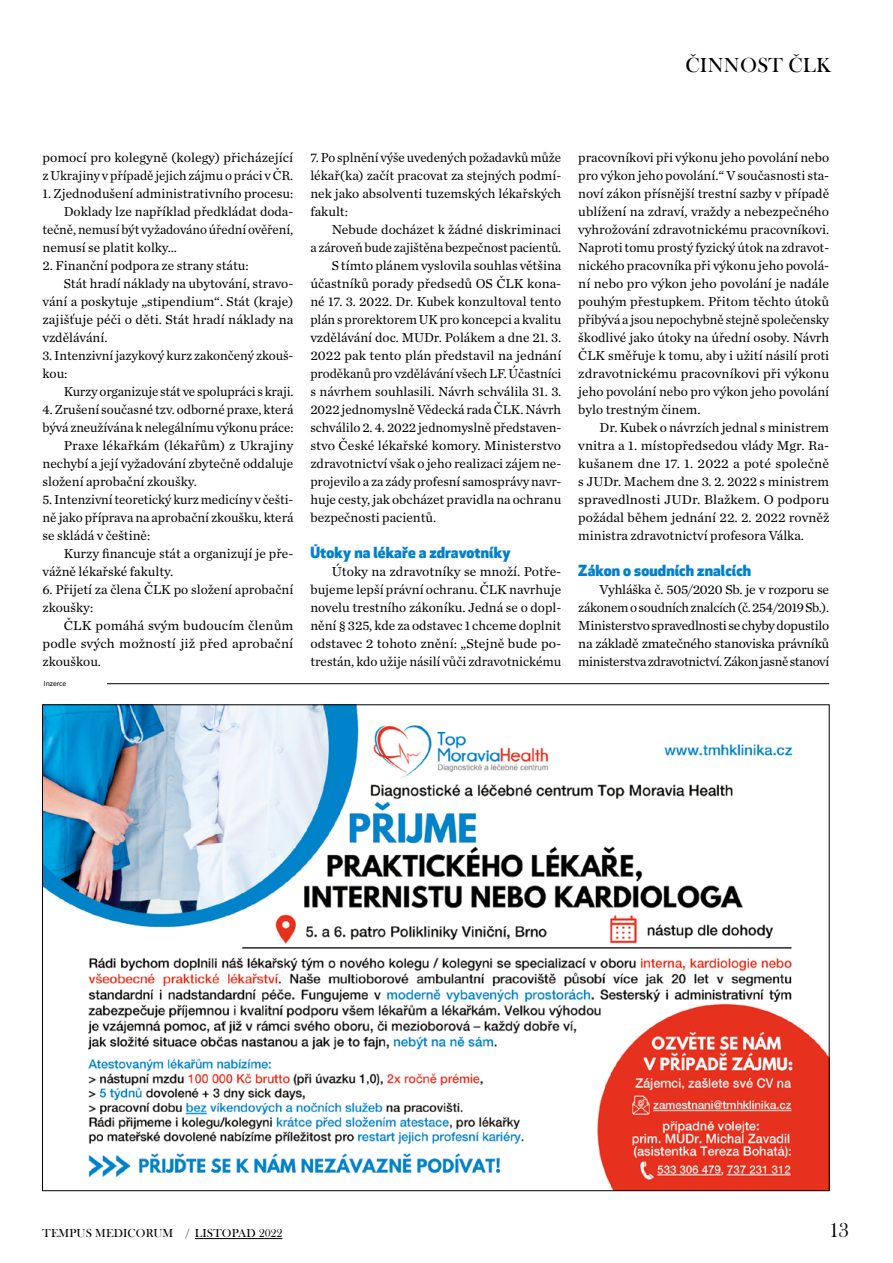
<style>
.page{position:relative;width:893px;height:1263px;background:#fff}
.page>*{position:absolute;margin:0;border:0;box-sizing:border-box;transform-origin:0 0}
.t1{font:21px "Baskerville Old Face DOT";letter-spacing:.015em;color:#000}
.t2{font:800 15px "Apex New";letter-spacing:.01em;color:#0081c9}
.t3{font:13.5px/18px "Chronicle Text G1";color:#000;text-align:justify}
.t4{font:12px "Baskerville Old Face DOT";letter-spacing:.015em;color:#000}
.t5{font:7.5px "Myriad Pro";letter-spacing:-.005em;color:#000}
</style>
<div class="page">
<hr style="left:195px;top:1238px;width:87px;height:1px;background:#000">
<img style="left:44px;top:706px;width:784px;height:483px">
<hr style="left:70px;top:683px;width:759px;height:1px;background:#000">
<div style="left:44px;top:679px;width:62px;height:8px;background:#fff"></div>
<h1 class="t1" style="left:685px;top:54px;width:147px">ČINNOST ČLK</h1>
<p class="t3" style="left:43px;top:148px;width:252px">pomocí pro kolegyně (kolegy) přicházející z Ukrajiny v případě jejich zájmu o práci v ČR.</p>
<p class="t3" style="left:43px;top:184px;width:252px">1. Zjednodušení administrativního procesu:</p>
<p class="t3" style="left:64px;top:202px;width:231px">Doklady lze například předkládat doda-</p>
<p class="t3" style="left:43px;top:220px;width:252px">tečně, nemusí být vyžadováno úřední ověření,</p>
<p class="t3" style="left:43px;top:238px;width:136px">nemusí se platit kolky…</p>
<p class="t3" style="left:43px;top:256px;width:208px">2. Finanční podpora ze strany státu:</p>
<p class="t3" style="left:64px;top:274px;width:231px">Stát hradí náklady na ubytování, stravo-</p>
<p class="t3" style="left:43px;top:292px;width:252px">vání a poskytuje „stipendium“. Stát (kraje)</p>
<p class="t3" style="left:43px;top:310px;width:253px">zajišťuje péči o děti. Stát hradí náklady na</p>
<p class="t3" style="left:43px;top:328px;width:66px">vzdělávání.</p>
<p class="t3" style="left:43px;top:346px;width:252px">3. Intenzivní jazykový kurz zakončený zkouš&shy;kou:</p>
<p class="t3" style="left:64px;top:382px;width:231px">Kurzy organizuje stát ve spolupráci s kraji.</p>
<p class="t3" style="left:43px;top:400px;width:252px">4. Zrušení současné tzv. odborné praxe, která</p>
<p class="t3" style="left:43px;top:418px;width:252px">bývá zneužívána k nelegálnímu výkonu práce:</p>
<p class="t3" style="left:64px;top:436px;width:231px">Praxe lékařkám (lékařům) z Ukrajiny</p>
<p class="t3" style="left:43px;top:454px;width:252px">nechybí a její vyžadování zbytečně oddaluje</p>
<p class="t3" style="left:43px;top:472px;width:156px">složení aprobační zkoušky.</p>
<p class="t3" style="left:43px;top:490px;width:253px">5. Intenzivní teoretický kurz medicíny v češti&shy;ně jako příprava na aprobační zkoušku, která se skládá v češtině:</p>
<p class="t3" style="left:43px;top:544px;width:252px;text-indent:21px">Kurzy financuje stát a organizují je pře&shy;vážně lékařské fakulty.</p>
<p class="t3" style="left:43px;top:580px;width:252px">6. Přijetí za člena ČLK po složení aprobační zkoušky:</p>
<p class="t3" style="left:43px;top:616px;width:252px;text-indent:21px">ČLK pomáhá svým budoucím členům podle svých možností již před aprobační zkouškou.</p>
<p class="t5" style="left:44px;top:679px;width:24px">Inzerce</p>
<p class="t3" style="left:310px;top:148px;width:252px">7. Po splnění výše uvedených požadavků může lékař(ka) začít pracovat za stejných podmí&shy;nek jako absolventi tuzemských lékařských fakult:</p>
<p class="t3" style="left:332px;top:220px;width:231px">Nebude docházet k žádné diskriminaci</p>
<p class="t3" style="left:310px;top:238px;width:252px">a zároveň bude zajištěna bezpečnost pacientů.</p>
<p class="t3" style="left:332px;top:256px;width:231px">S tímto plánem vyslovila souhlas většina</p>
<p class="t3" style="left:310px;top:274px;width:252px">účastníků porady předsedů OS ČLK kona-</p>
<p class="t3" style="left:310px;top:292px;width:252px">né 17. 3. 2022. Dr. Kubek konzultoval tento</p>
<p class="t3" style="left:310px;top:310px;width:252px">plán s prorektorem UK pro koncepci a kvalitu</p>
<p class="t3" style="left:310px;top:328px;width:252px">vzdělávání doc. MUDr. Polákem a dne 21. 3.</p>
<p class="t3" style="left:310px;top:346px;width:252px">2022 pak tento plán představil na jednání</p>
<p class="t3" style="left:310px;top:364px;width:252px">proděkanů pro vzdělávání všech LF. Účastníci</p>
<p class="t3" style="left:310px;top:382px;width:252px">s návrhem souhlasili. Návrh schválila 31. 3.</p>
<p class="t3" style="left:310px;top:400px;width:252px">2022 jednomyslně Vědecká rada ČLK. Návrh</p>
<p class="t3" style="left:310px;top:418px;width:252px">schválilo 2. 4. 2022 jednomyslně představen-</p>
<p class="t3" style="left:310px;top:436px;width:252px">stvo České lékařské komory. Ministerstvo</p>
<p class="t3" style="left:310px;top:454px;width:252px">zdravotnictví však o jeho realizaci zájem ne-</p>
<p class="t3" style="left:310px;top:472px;width:252px">projevilo a za zády profesní samosprávy navr-</p>
<p class="t3" style="left:310px;top:490px;width:252px">huje cesty, jak obcházet pravidla na ochranu</p>
<p class="t3" style="left:310px;top:508px;width:127px">bezpečnosti pacientů.</p>
<p class="t2" style="left:310px;top:542px;width:202px">Útoky na lékaře a zdravotníky</p>
<p class="t3" style="left:310px;top:562px;width:252px;text-indent:21px">Útoky na zdravotníky se množí. Potře&shy;bujeme lepší právní ochranu. ČLK navrhuje novelu trestního zákoníku. Jedná se o dopl&shy;nění § 325, kde za odstavec 1 chceme doplnit odstavec 2 tohoto znění: „Stejně bude po&shy;trestán, kdo užije násilí vůči zdravotnickému</p>
<p class="t3" style="left:578px;top:148px;width:252px">pracovníkovi při výkonu jeho povolání nebo pro výkon jeho povolání.“ V současnosti sta&shy;noví zákon přísnější trestní sazby v případě ublížení na zdraví, vraždy a nebezpečného vyhrožování zdravotnickému pracovníkovi.<br>Naproti tomu prostý fyzický útok na zdravot&shy;nického pracovníka při výkonu jeho povolá&shy;ní nebo pro výkon jeho povolání je nadále pouhým přestupkem. Přitom těchto útoků přibývá a jsou nepochybně stejně společensky škodlivé jako útoky na úřední osoby. Návrh ČLK směřuje k tomu, aby i užití násilí proti zdravotnickému pracovníkovi při výkonu jeho povolání nebo pro výkon jeho povolání bylo trestným činem.</p>
<p class="t3" style="left:578px;top:418px;width:253px;text-indent:21px">Dr. Kubek o návrzích jednal s ministrem vnitra a 1. místopředsedou vlády Mgr. Ra&shy;kušanem dne 17. 1. 2022 a poté společně s JUDr. Machem dne 3. 2. 2022 s ministrem spravedlnosti JUDr. Blažkem. O podporu požádal během jednání 22. 2. 2022 rovněž ministra zdravotnictví profesora Válka.</p>
<p class="t2" style="left:578px;top:560px;width:174px">Zákon o soudních znalcích</p>
<p class="t3" style="left:578px;top:580px;width:253px;text-indent:21px">Vyhláška č. 505/2020 Sb. je v rozporu se zákonem o soudních znalcích (č. 254/2019 Sb.).<br>Ministerstvo spravedlnosti se chyby dopustilo na základě zmatečného stanoviska právníků ministerstva zdravotnictví. Zákon jasně stanoví</p>
<p class="t4" style="left:43px;top:1227px;width:241px">TEMPUS MEDICORUM / LISTOPAD 2022</p>
<h1 class="t1" style="left:829px;top:1219px;width:21px">13</h1>
</div>
